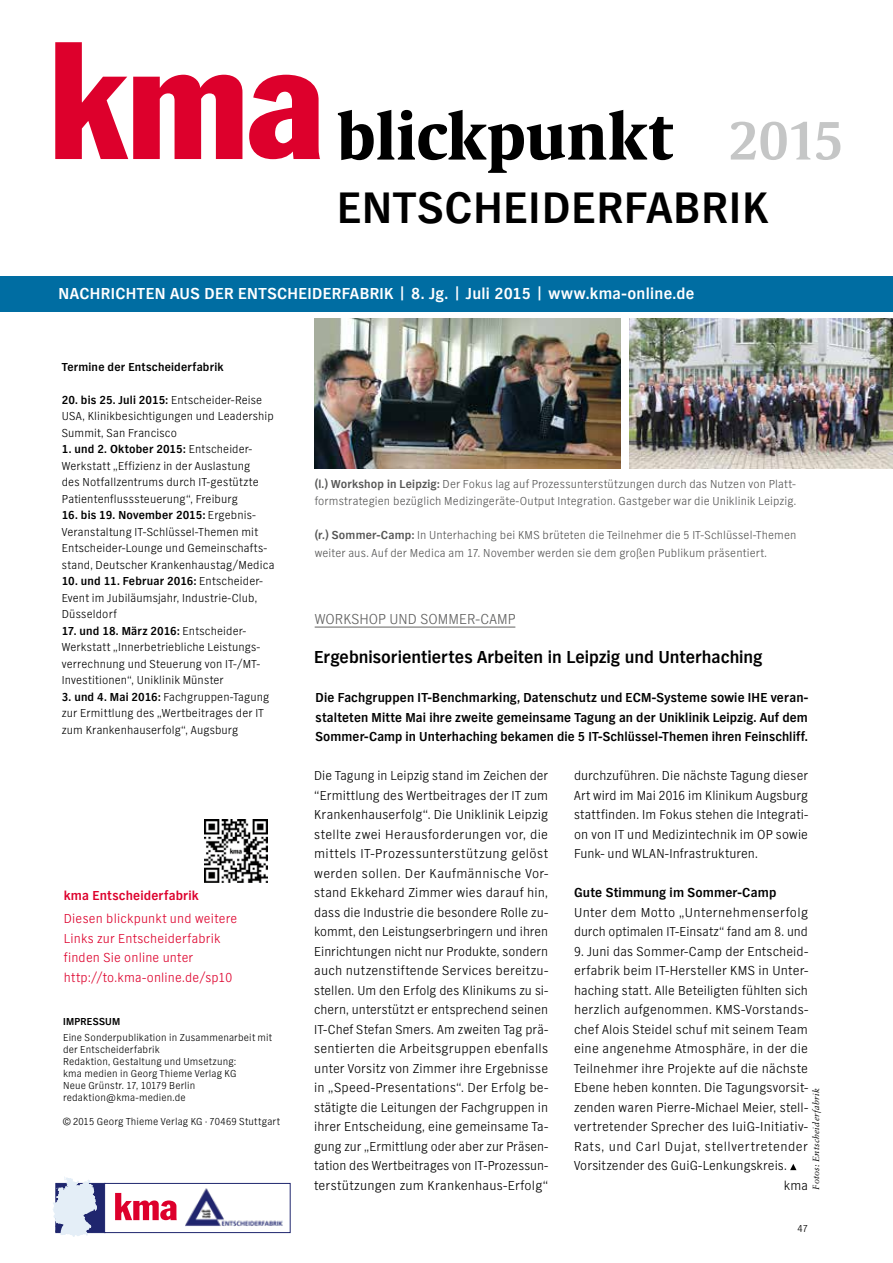
<style>
.page{position:relative;width:893px;height:1263px;background:#fff}
.page>*{position:absolute;margin:0;border:0;box-sizing:border-box;transform-origin:0 0}
.t1{font:700 63px "Thieme Gulliver 2008";color:#000}
.t2{font:600 51px "Thieme Gulliver 2008";color:#c5c6c6}
.t3{font:700 45.75px "TV Nord EFOP";letter-spacing:.02em;color:#000}
.t4{font:700 18px "TV Nord EFOP";color:#000}
.t5{font:700 16.5px "TV Nord EFOP";letter-spacing:.02em;color:#fff}
.t6{font:300 15px "TV Nord EFOP";letter-spacing:.005em;color:#626261}
.t7{font:300 13.5px/19.5px "TV Nord EFOP";letter-spacing:.015em;color:#000;text-align:justify}
.t8{font:700 13.5px/19.5px "TV Nord EFOP";letter-spacing:.01em;color:#000;text-align:justify}
.t9{font:300 13.5px/19.5px "TV Nord EFOP";letter-spacing:.02em;color:#dd002c}
.t10{font:300 13.5px "TV Nord EFOP";letter-spacing:.04em;color:#000}
.t11{font:700 13.5px "TV Nord EFOP";letter-spacing:.01em;color:#dd002c}
.t12{font:300 12px/16.5px "TV Nord EFOP";letter-spacing:.015em;color:#000}
.t13{font:300 12px/17.2px "TV Nord EFOP";letter-spacing:.015em;color:#565655}
.t14{font:700 12px "TV Nord EFOP";letter-spacing:.015em;color:#000}
.t15{font:300 10.5px/12px "TV Nord EFOP";letter-spacing:.02em;color:#000}
.t16{font:700 10.5px "TV Nord EFOP";letter-spacing:.025em;color:#000}
.t17{font:italic 9px "Sabon LT Std";letter-spacing:.03em;color:#000}
.s1{font-weight:700}
</style>
<div class="page">
<svg style="left:55px;top:42px;width:187px;height:117px"></svg>
<svg style="left:249px;top:75px;width:71px;height:84px"></svg>
<div style="left:0;top:277px;width:893px;height:35px;background:#006da2"></div>
<img style="left:630px;top:319px;width:263px;height:149px">
<img style="left:315px;top:319px;width:306px;height:149px">
<svg style="left:790px;top:1164px;width:6px;height:6px"></svg>
<hr style="left:315px;top:627px;width:200px;height:1px;background:#626261">
<img style="left:204px;top:819px;width:64px;height:64px">
<div style="left:55px;top:1183px;width:50px;height:50px;background:#1f266e"></div>
<div style="left:104px;top:1183px;width:187px;height:50px;background:#fff;border:1px solid #1f266e"></div>
<svg style="left:53px;top:1176px;width:44px;height:61px"></svg>
<svg style="left:115px;top:1193px;width:62px;height:39px"></svg>
<img style="left:186px;top:1188px;width:97px;height:38px">
<h1 class="t1" style="left:337px;top:86px;width:338px">blickpunkt</h1>
<h3 class="t3" style="left:337px;top:182px;width:433px">ENTSCHEIDERFABRIK</h3>
<h2 class="t2" style="left:729px;top:102px;width:116px">2015</h2>
<p class="t5" style="left:59px;top:284px;width:637px">NACHRICHTEN AUS DER ENTSCHEIDERFABRIK | 8. Jg. | Juli 2015 | www.kma-online.de</p>
<p class="t14" style="left:62px;top:360px;width:163px">Termine der Entscheiderfabrik</p>
<p class="t12" style="left:62px;top:392px;width:214px"><span class="s1">20. bis 25. Juli 2015:</span> Entscheider-Reise<br>USA, Klinikbesichtigungen und Leadership<br>Summit, San Francisco</p>
<p class="t12" style="left:62px;top:441px;width:198px"><span class="s1">1. und 2. Oktober 2015:</span> Entscheider-Werkstatt „Effizienz in der Auslastung des Notfallzentrums durch IT-gestützte Patientenflusssteuerung“, Freiburg</p>
<p class="t12" style="left:62px;top:507px;width:214px"><span class="s1">16. bis 19. November 2015:</span> Ergebnis-Veranstaltung IT-Schlüssel-Themen mit Entscheider-Lounge und Gemeinschafts&shy;stand, Deutscher Krankenhaustag/Medica</p>
<p class="t12" style="left:62px;top:573px;width:202px"><span class="s1">10. und 11. Februar 2016:</span> Entscheider-<br>Event im Jubiläumsjahr, Industrie-Club,<br>Düsseldorf</p>
<p class="t12" style="left:62px;top:623px;width:200px"><span class="s1">17. und 18. März 2016:</span> Entscheider-Werkstatt „Innerbetriebliche Leistungs&shy;verrechnung und Steuerung von IT-/MT-Investitionen“, Uniklinik Münster</p>
<p class="t12" style="left:62px;top:689px;width:209px"><span class="s1">3. und 4. Mai 2016:</span> Fachgruppen-Tagung zur Ermittlung des „Wertbeitrages der IT zum Krankenhauserfolg“, Augsburg</p>
<p class="t11" style="left:64px;top:887px;width:136px">kma Entscheiderfabrik</p>
<p class="t9" style="left:64px;top:909px;width:175px">Diesen blickpunkt und weitere<br>Links zur Entscheiderfabrik finden Sie online unter http://to.kma-online.de/sp10</p>
<p class="t16" style="left:63px;top:1015px;width:59px">IMPRESSUM</p>
<p class="t15" style="left:63px;top:1032px;width:211px">Eine Sonderpublikation in Zusammenarbeit mit der Entscheiderfabrik<br>Redaktion, Gestaltung und Umsetzung:<br>kma medien in Georg Thieme Verlag KG<br>Neue Grünstr. 17, 10179 Berlin redaktion@kma-medien.de</p>
<p class="t15" style="left:63px;top:1116px;width:218px">© 2015 Georg Thieme Verlag KG · 70469 Stuttgart</p>
<p class="t13" style="left:315px;top:475px;width:483px"><span class="s1">(l.) Workshop in Leipzig:</span> Der Fokus lag auf Prozessunterstützungen durch das Nutzen von Platt&shy;formstrategien bezüglich Medizingeräte-Output Integration. Gastgeber war die Uniklinik Leipzig.</p>
<p class="t13" style="left:315px;top:527px;width:483px"><span class="s1">(r.) Sommer-Camp:</span> In Unterhaching bei KMS brüteten die Teilnehmer die 5 IT-Schlüssel-Themen weiter aus. Auf der Medica am 17. November werden sie dem großen Publikum präsentiert.</p>
<p class="t6" style="left:315px;top:611px;width:202px">WORKSHOP UND SOMMER-CAMP</p>
<h3 class="t4" style="left:314px;top:647px;width:450px">Ergebnisorientiertes Arbeiten in Leipzig und Unterhaching</h3>
<p class="t8" style="left:316px;top:688px;width:494px">Die Fachgruppen IT-Benchmarking, Datenschutz und ECM-Systeme sowie IHE veran&shy;stalteten Mitte Mai ihre zweite gemeinsame Tagung an der Uniklinik Leipzig. Auf dem Sommer-Camp in Unterhaching bekamen die 5 IT-Schlüssel-Themen ihren Feinschliff.</p>
<p class="t7" style="left:314px;top:766px;width:235px">Die Tagung in Leipzig stand im Zeichen der “Ermittlung des Wertbeitrages der IT zum Krankenhauserfolg“. Die Uniklinik Leipzig stellte zwei Herausforderungen vor, die mittels IT-Prozessunterstützung gelöst werden sollen. Der Kaufmännische Vor&shy;stand Ekkehard Zimmer wies darauf hin, dass die Industrie die besondere Rolle zu&shy;kommt, den Leistungserbringern und ihren Einrichtungen nicht nur Produkte, sondern auch nutzenstiftende Services bereitzu&shy;stellen. Um den Erfolg des Klinikums zu si&shy;chern, unterstützt er entsprechend seinen IT-Chef Stefan Smers. Am zweiten Tag prä&shy;sentierten die Arbeitsgruppen ebenfalls unter Vorsitz von Zimmer ihre Ergebnisse in „Speed-Presentations“. Der Erfolg be&shy;stätigte die Leitungen der Fachgruppen in ihrer Entscheidung, eine gemeinsame Ta&shy;gung zur „Ermittlung oder aber zur Präsen&shy;tation des Wertbeitrages von IT-Prozessun&shy;terstützungen zum Krankenhaus-Erfolg“</p>
<p class="t7" style="left:574px;top:766px;width:235px">durchzuführen. Die nächste Tagung dieser Art wird im Mai 2016 im Klinikum Augsburg stattfinden. Im Fokus stehen die Integrati&shy;on von IT und Medizintechnik im OP sowie Funk- und WLAN-Infrastrukturen.</p>
<p class="t8" style="left:574px;top:883px;width:204px">Gute Stimmung im Sommer-Camp</p>
<p class="t7" style="left:574px;top:903px;width:235px">Unter dem Motto „Unternehmenserfolg durch optimalen IT-Einsatz“ fand am 8. und</p>
<p class="t7" style="left:574px;top:942px;width:235px">9. Juni das Sommer-Camp der Entscheid-</p>
<p class="t7" style="left:574px;top:961px;width:235px">erfabrik beim IT-Hersteller KMS in Unter-</p>
<p class="t7" style="left:574px;top:981px;width:235px">haching statt. Alle Beteiligten fühlten sich</p>
<p class="t7" style="left:574px;top:1000px;width:235px">herzlich aufgenommen. KMS-Vorstands-</p>
<p class="t7" style="left:574px;top:1020px;width:235px">chef Alois Steidel schuf mit seinem Team</p>
<p class="t7" style="left:574px;top:1039px;width:235px">eine angenehme Atmosphäre, in der die</p>
<p class="t7" style="left:574px;top:1059px;width:235px">Teilnehmer ihre Projekte auf die nächste</p>
<p class="t7" style="left:574px;top:1078px;width:235px">Ebene heben konnten. Die Tagungsvorsit-</p>
<p class="t7" style="left:574px;top:1098px;width:235px">zenden waren Pierre-Michael Meier, stell-</p>
<p class="t7" style="left:574px;top:1117px;width:235px">vertretender Sprecher des IuiG-Initiativ-</p>
<p class="t10" style="left:574px;top:1139px;width:235px">Rats, und Carl Dujat, stellvertretender</p>
<p class="t7" style="left:574px;top:1156px;width:214px">Vorsitzender des GuiG-Lenkungskreis.</p>
<p class="t7" style="left:784px;top:1176px;width:26px">kma</p>
<p class="t17" style="left:811px;top:1190px;width:103px;rotate:-90deg">Fotos: Entscheiderfabrik</p>
<p class="t15" style="left:797px;top:1223px;width:12px">47</p>
</div>
